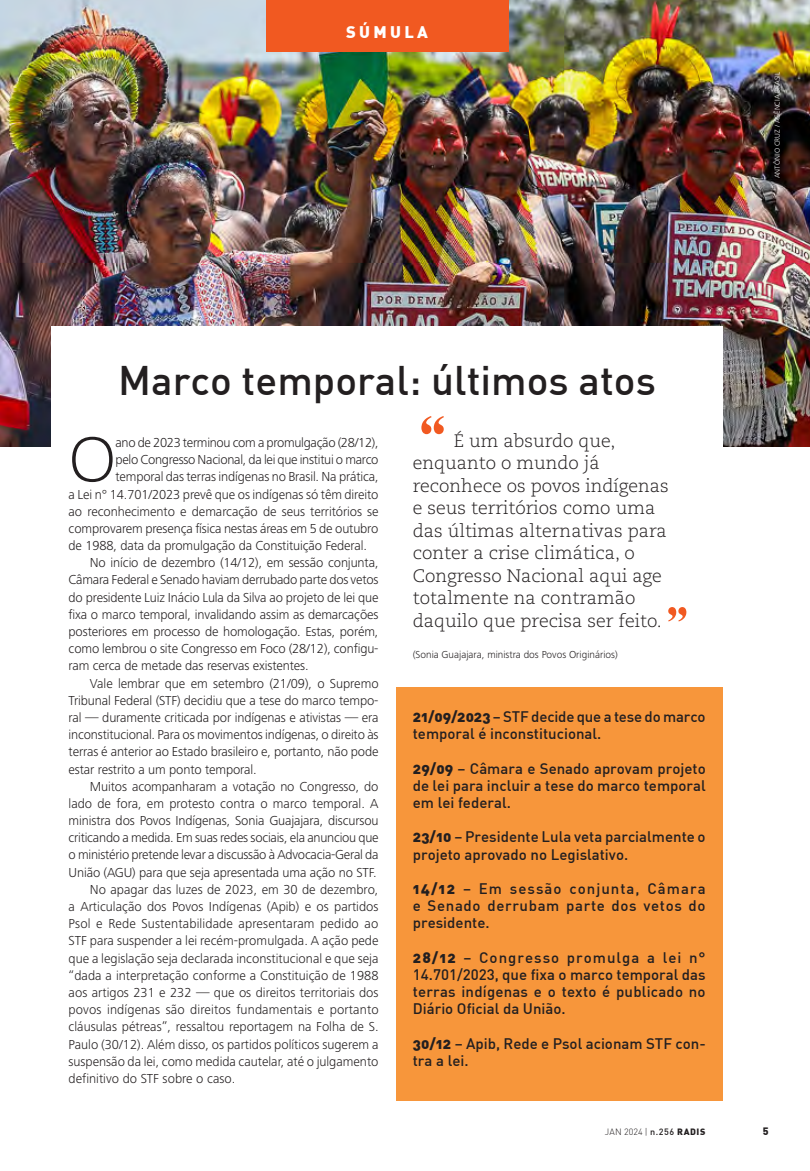
<style>
.page{position:relative;width:810px;height:1171px;background:#fff}
.page>*{position:absolute;margin:0;border:0;box-sizing:border-box;transform-origin:0 0}
.t1{font:66px "Engravers";color:#f15921}
.t2{font:300 62.55px "Caecilia LT Std";color:#231f20}
.t3{font:52.5px "Engravers";color:#f15921}
.t4{font:500 40.5px "DIN";color:#231f20}
.t5{font:300 18px/22.5px "Caecilia LT Std";color:#231f20}
.t6{font:900 16.5px "DIN";letter-spacing:.2em;color:#fff}
.t7{font:500 15px/17.2px "DIN";color:#231f20}
.t8{font:300 13.5px "Frutiger Next LT";letter-spacing:-.01em;color:#231f20}
.t9{font:300 13.5px "Frutiger Next LT";letter-spacing:.01em;color:#231f20}
.t10{font:300 10.5px "Frutiger Next LT";color:#231f20}
.t11{font:900 10.5px "DIN";color:#231f20}
.t12{font:300 9px "DIN";letter-spacing:.02em;color:#231f20}
.t13{font:300 7.5px "Frutiger Next LT";color:#fff}
.s1{font-family:"DIN Alternate";font-weight:900}
.s2{font-weight:500}
.s3{font-weight:900}
</style>
<div class="page">
<img style="left:0;top:0;width:809px;height:447px">
<div style="left:51px;top:327px;width:671px;height:774px;background:#fff"></div>
<div style="left:395px;top:687px;width:327px;height:414px;background:#f7963b"></div>
<div style="left:265px;top:0;width:243px;height:51px;background:#f15921"></div>
<p class="t6" style="left:346px;top:21px;width:83px">SÚMULA</p>
<p class="t13" style="left:772px;top:178px;width:108px;rotate:-90deg">ANTÔNIO CRUZ / AGÊNCIA BRASIL</p>
<h3 class="t4" style="left:118px;top:355px;width:539px">Marco temporal: últimos atos</h3>
<h2 class="t2" style="left:69px;top:424px;width:49px">O</h2>
<p class="t8" style="left:115px;top:435px;width:264px">ano de 2023 terminou com a promulgação (28/12),</p>
<p class="t8" style="left:115px;top:452px;width:264px">pelo Congresso Nacional, da lei que institui o marco</p>
<p class="t8" style="left:115px;top:469px;width:264px">temporal das terras indígenas no Brasil. Na prática,</p>
<p class="t8" style="left:69px;top:486px;width:311px">a Lei n° 14.701/2023 prevê que os indígenas só têm direito</p>
<p class="t8" style="left:69px;top:504px;width:311px">ao reconhecimento e demarcação de seus territórios se</p>
<p class="t8" style="left:69px;top:521px;width:311px">comprovarem presença física nestas áreas em 5 de outubro</p>
<p class="t8" style="left:69px;top:538px;width:300px">de 1988, data da promulgação da Constituição Federal.</p>
<p class="t8" style="left:90px;top:555px;width:290px">No início de dezembro (14/12), em sessão conjunta,</p>
<p class="t8" style="left:69px;top:572px;width:311px">Câmara Federal e Senado haviam derrubado parte dos vetos</p>
<p class="t8" style="left:69px;top:590px;width:311px">do presidente Luiz Inácio Lula da Silva ao projeto de lei que</p>
<p class="t8" style="left:69px;top:607px;width:311px">fixa o marco temporal, invalidando assim as demarcações</p>
<p class="t8" style="left:69px;top:624px;width:311px">posteriores em processo de homologação. Estas, porém,</p>
<p class="t8" style="left:69px;top:641px;width:311px">como lembrou o site Congresso em Foco (28/12), configu-</p>
<p class="t8" style="left:69px;top:658px;width:241px">ram cerca de metade das reservas existentes.</p>
<p class="t8" style="left:90px;top:675px;width:290px">Vale lembrar que em setembro (21/09), o Supremo</p>
<p class="t8" style="left:69px;top:693px;width:311px">Tribunal Federal (STF) decidiu que a tese do marco tempo-</p>
<p class="t8" style="left:69px;top:710px;width:311px">ral — duramente criticada por indígenas e ativistas — era</p>
<p class="t8" style="left:69px;top:727px;width:311px">inconstitucional. Para os movimentos indígenas, o direito às</p>
<p class="t8" style="left:69px;top:744px;width:311px">terras é anterior ao Estado brasileiro e, portanto, não pode</p>
<p class="t8" style="left:69px;top:761px;width:189px">estar restrito a um ponto temporal.</p>
<p class="t8" style="left:90px;top:779px;width:290px">Muitos acompanharam a votação no Congresso, do</p>
<p class="t8" style="left:69px;top:796px;width:311px">lado de fora, em protesto contra o marco temporal. A</p>
<p class="t8" style="left:69px;top:813px;width:311px">ministra dos Povos Indígenas, Sonia Guajajara, discursou</p>
<p class="t8" style="left:69px;top:830px;width:311px">criticando a medida. Em suas redes sociais, ela anunciou que</p>
<p class="t8" style="left:69px;top:847px;width:311px">o ministério pretende levar a discussão à Advocacia-Geral da</p>
<p class="t8" style="left:69px;top:865px;width:309px">União (AGU) para que seja apresentada uma ação no STF.</p>
<p class="t8" style="left:90px;top:882px;width:290px">No apagar das luzes de 2023, em 30 de dezembro,</p>
<p class="t8" style="left:69px;top:899px;width:311px">a Articulação dos Povos Indígenas (Apib) e os partidos</p>
<p class="t9" style="left:69px;top:916px;width:311px">Psol e Rede Sustentabilidade apresentaram pedido ao</p>
<p class="t8" style="left:69px;top:933px;width:311px">STF para suspender a lei recém-promulgada. A ação pede</p>
<p class="t8" style="left:69px;top:950px;width:311px">que a legislação seja declarada inconstitucional e que seja</p>
<p class="t8" style="left:69px;top:968px;width:311px">“dada a interpretação conforme a Constituição de 1988</p>
<p class="t8" style="left:69px;top:985px;width:311px">aos artigos 231 e 232 — que os direitos territoriais dos</p>
<p class="t9" style="left:69px;top:1002px;width:311px">povos indígenas são direitos fundamentais e portanto</p>
<p class="t8" style="left:69px;top:1019px;width:311px">cláusulas pétreas”, ressaltou reportagem na Folha de S.</p>
<p class="t8" style="left:69px;top:1036px;width:311px">Paulo (30/12). Além disso, os partidos políticos sugerem a</p>
<p class="t8" style="left:69px;top:1054px;width:311px">suspensão da lei, como medida cautelar, até o julgamento</p>
<p class="t8" style="left:69px;top:1071px;width:168px">definitivo do STF sobre o caso.</p>
<h1 class="t1" style="left:412px;top:400px;width:41px">“</h1>
<h3 class="t5" style="left:412px;top:430px;width:257px;text-indent:41px">É um absurdo que, enquanto o mundo já reconhece os povos indígenas e seus territórios como uma das últimas alternativas para conter a crise climática, o<br>Congresso Nacional aqui age totalmente na contramão daquilo que precisa ser feito.</h3>
<p class="t10" style="left:412px;top:648px;width:206px">(Sonia Guajajara, ministra dos Povos Originários)</p>
<h3 class="t3" style="left:661px;top:594px;width:33px">”</h3>
<p class="t7" style="left:412px;top:707px;width:294px"><span class="s1">21/09/2023</span> – STF decide que a tese do marco temporal é inconstitucional.</p>
<p class="t7" style="left:412px;top:759px;width:294px;text-align:justify"><span class="s1">29/09</span> – Câmara e Senado aprovam projeto de lei para incluir a tese do marco temporal em lei federal.</p>
<p class="t7" style="left:412px;top:828px;width:294px"><span class="s1">23/10</span> – Presidente Lula veta parcialmente o projeto aprovado no Legislativo.</p>
<p class="t7" style="left:412px;top:879px;width:294px;text-align:justify"><span class="s1">14/12</span> – Em sessão conjunta, Câmara e Senado derrubam parte dos vetos do presidente.</p>
<p class="t7" style="left:412px;top:948px;width:294px;text-align:justify"><span class="s1">28/12</span> – Congresso promulga a lei n° 14.701/2023, que fixa o marco temporal das terras indígenas e o texto é publicado no Diário Oficial da União.</p>
<p class="t7" style="left:412px;top:1034px;width:294px"><span class="s1">30/12</span> – Apib, Rede e Psol acionam STF con&shy;tra a lei.</p>
<p class="t12" style="left:604px;top:1125px;width:102px">JAN 2024 | <span class="s2">n.256</span> <span class="s3">RADIS</span></p>
<p class="t11" style="left:762px;top:1123px;width:7px">5</p>
</div>
